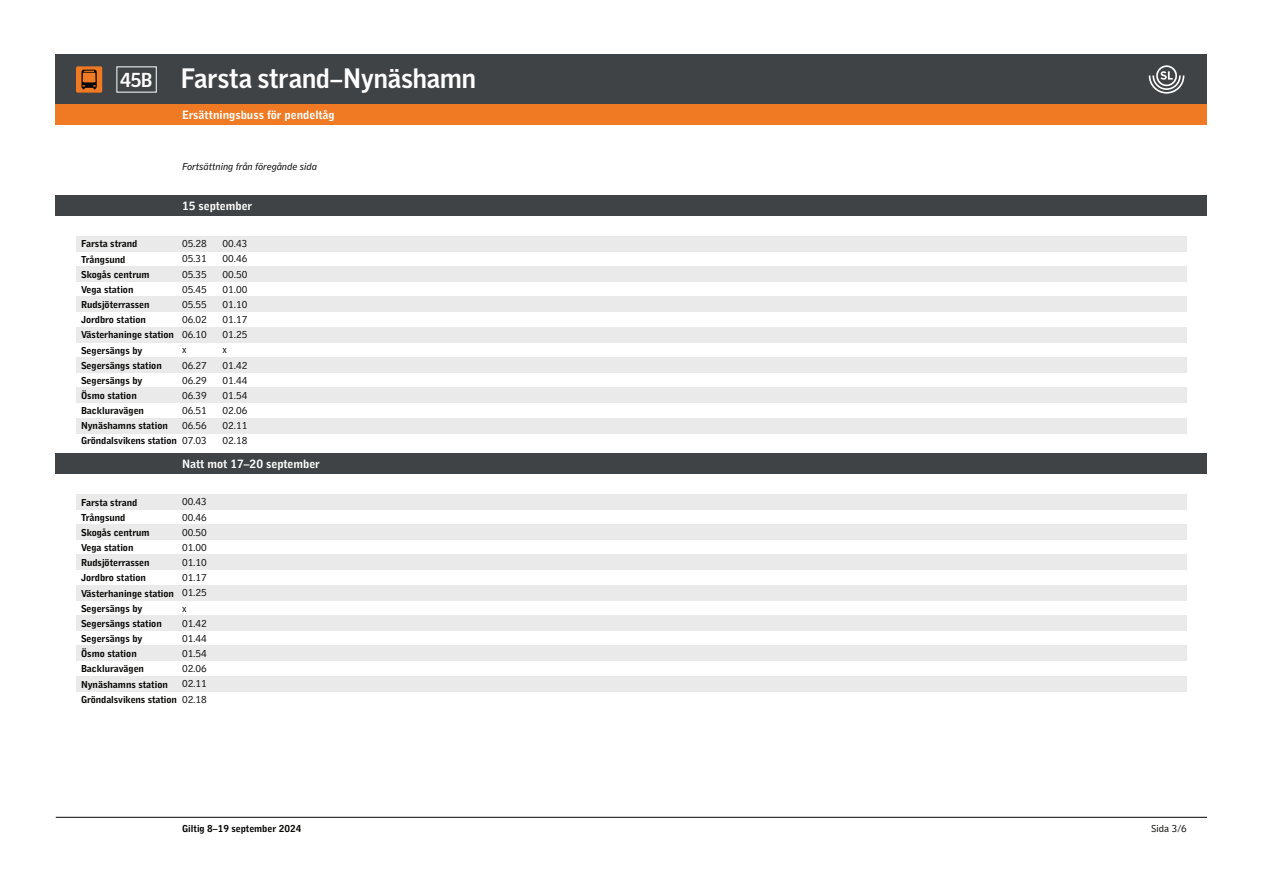
<style>
.page{position:relative;width:1263px;height:893px;background:#fff}
.page>*{position:absolute;margin:0;border:0;box-sizing:border-box;transform-origin:0 0}
.t1{font:700 26.7px "SL Gothic Display";letter-spacing:-.005em;color:#fff}
.t2{font:700 12.15px "SL Gothic Timetable 2";color:#fff}
.t3{font:700 10.05px/15.1px "SL Gothic Timetable 2";color:#040503}
.t4{font:10.05px/15.1px "SL Gothic Timetable 2";color:#040503}
.t5{font:italic 10.05px "SL Gothic Timetable 2";color:#040503}
.s1{font-size:19.2px}
</style>
<div class="page">
<hr style="left:56px;top:817px;width:1151px;height:1px;background:#040503">
<div style="left:56px;top:54px;width:1151px;height:51px;background:#3f4346"></div>
<div style="left:56px;top:105px;width:1151px;height:20px;background:#ef7a23"></div>
<svg style="left:1149px;top:65px;width:35px;height:29px"></svg>
<div style="left:76px;top:66px;width:26px;height:27px;background:#ef7a23;border-radius:2px"></div>
<svg style="left:81px;top:70px;width:16px;height:19px"></svg>
<div style="left:56px;top:196px;width:1151px;height:20px;background:#3f4346"></div>
<div style="left:56px;top:454px;width:1151px;height:20px;background:#3f4346"></div>
<div style="left:76px;top:327px;width:1111px;height:15px;background:#e9eae9"></div>
<div style="left:76px;top:357px;width:1111px;height:15px;background:#e9eae9"></div>
<div style="left:76px;top:387px;width:1111px;height:16px;background:#e9eae9"></div>
<div style="left:76px;top:418px;width:1111px;height:15px;background:#e9eae9"></div>
<div style="left:76px;top:236px;width:1111px;height:15px;background:#e9eae9"></div>
<div style="left:76px;top:266px;width:1111px;height:15px;background:#e9eae9"></div>
<div style="left:76px;top:297px;width:1111px;height:15px;background:#e9eae9"></div>
<div style="left:76px;top:585px;width:1111px;height:15px;background:#e9eae9"></div>
<div style="left:76px;top:615px;width:1111px;height:15px;background:#e9eae9"></div>
<div style="left:76px;top:645px;width:1111px;height:16px;background:#e9eae9"></div>
<div style="left:76px;top:676px;width:1111px;height:15px;background:#e9eae9"></div>
<div style="left:76px;top:494px;width:1111px;height:15px;background:#e9eae9"></div>
<div style="left:76px;top:524px;width:1111px;height:15px;background:#e9eae9"></div>
<div style="left:76px;top:555px;width:1111px;height:15px;background:#e9eae9"></div>
<h1 class="t1" style="left:121px;top:63px;width:357px"><span class="s1">45B</span> Farsta strand–Nynäshamn</h1>
<p class="t2" style="left:182px;top:111px;width:154px">Ersättningsbuss för pendeltåg</p>
<p class="t5" style="left:182px;top:163px;width:136px">Fortsättning från föregånde sida</p>
<p class="t2" style="left:182px;top:202px;width:72px">15 september</p>
<p class="t4" style="left:182px;top:236px;width:26px">05.28<br>05.31<br>05.35<br>05.45<br>05.55<br>06.02<br>06.10 x<br>06.27<br>06.29<br>06.39<br>06.51<br>06.56<br>07.03</p>
<p class="t3" style="left:81px;top:237px;width:97px">Farsta strand<br>Trångsund<br>Skogås centrum<br>Vega station<br>Rudsjöterrassen<br>Jordbro station<br>Västerhaninge station<br>Segersängs by<br>Segersängs station<br>Segersängs by<br>Ösmo station<br>Backluravägen<br>Nynäshamns station<br>Gröndalsvikens station</p>
<p class="t4" style="left:222px;top:236px;width:26px">00.43<br>00.46<br>00.50<br>01.00<br>01.10<br>01.17<br>01.25 x<br>01.42<br>01.44<br>01.54<br>02.06<br>02.11<br>02.18</p>
<p class="t2" style="left:182px;top:460px;width:139px">Natt mot 17–20 september</p>
<p class="t4" style="left:182px;top:494px;width:26px">00.43<br>00.46<br>00.50<br>01.00<br>01.10<br>01.17<br>01.25 x<br>01.42<br>01.44<br>01.54<br>02.06<br>02.11<br>02.18</p>
<p class="t3" style="left:81px;top:495px;width:97px">Farsta strand<br>Trångsund<br>Skogås centrum<br>Vega station<br>Rudsjöterrassen<br>Jordbro station<br>Västerhaninge station<br>Segersängs by<br>Segersängs station<br>Segersängs by<br>Ösmo station<br>Backluravägen<br>Nynäshamns station<br>Gröndalsvikens station</p>
<p class="t3" style="left:182px;top:822px;width:121px">Giltig 8–19 september 2024</p>
<p class="t4" style="left:1151px;top:821px;width:37px">Sida 3/6</p>
</div>
